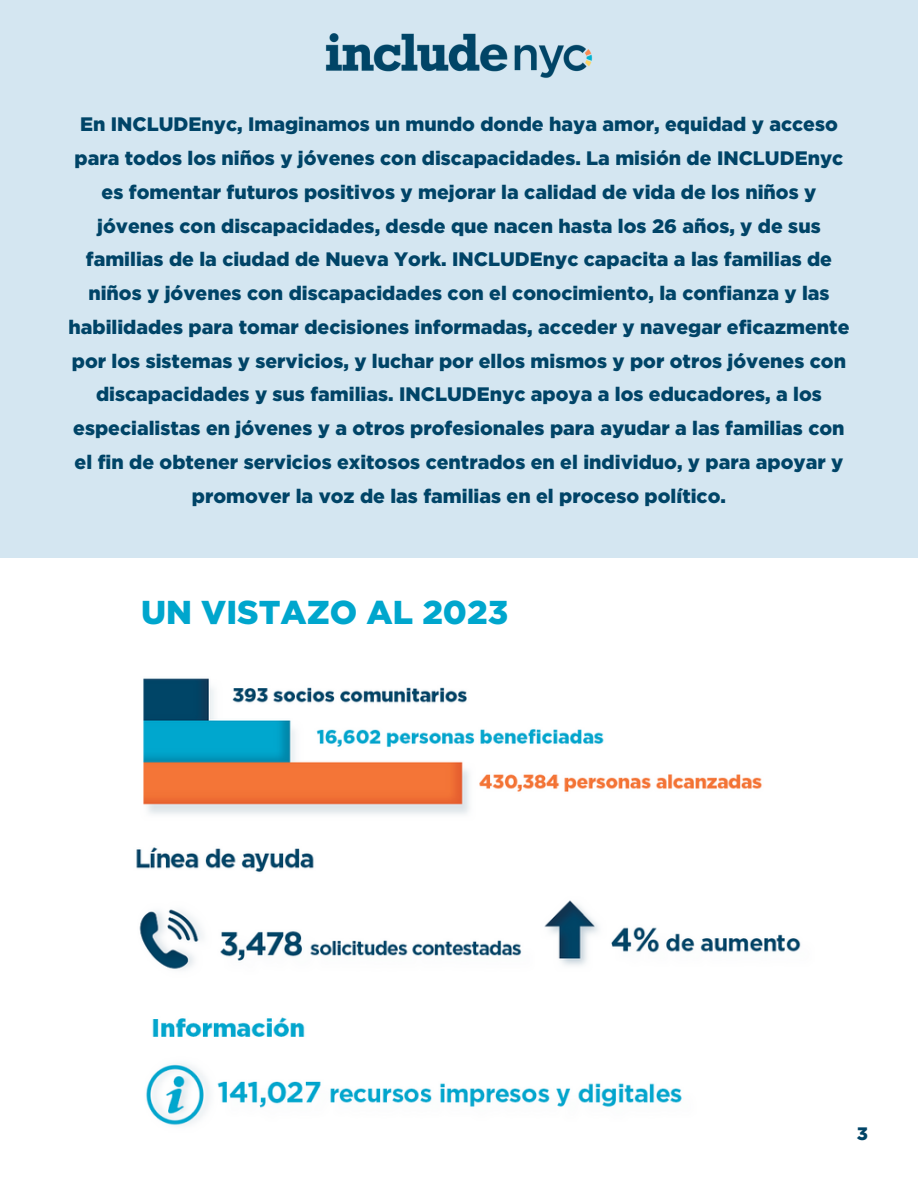
<style>
.page{position:relative;width:918px;height:1188px;background:#d4e6f1}
.page>*{position:absolute;margin:0;border:0;box-sizing:border-box;transform-origin:0 0}
.t1{font:900 33px "Gotham";color:#00a6cd}
.t2{font:900 19.5px/33.8px "Gotham";color:#004467;text-align:center}
.t3{font:900 18px "Gotham";color:#004467}
</style>
<div class="page">
<img style="left:325px;top:33px;width:268px;height:45px">
<div style="left:0;top:558px;width:918px;height:630px;background:#fff"></div>
<img style="left:143px;top:678px;width:619px;height:136px">
<img style="left:136px;top:847px;width:665px;height:123px">
<img style="left:146px;top:1017px;width:536px;height:109px">
<p class="t2" style="left:68px;top:107px;width:783px">En INCLUDEnyc, Imaginamos un mundo donde haya amor, equidad y acceso para todos los niños y jóvenes con discapacidades. La misión de INCLUDEnyc es fomentar futuros positivos y mejorar la calidad de vida de los niños y jóvenes con discapacidades, desde que nacen hasta los 26 años, y de sus familias de la ciudad de Nueva York. INCLUDEnyc capacita a las familias de niños y jóvenes con discapacidades con el conocimiento, la confianza y las habilidades para tomar decisiones informadas, acceder y navegar eficazmente por los sistemas y servicios, y luchar por ellos mismos y por otros jóvenes con discapacidades y sus familias. INCLUDEnyc apoya a los educadores, a los especialistas en jóvenes y a otros profesionales para ayudar a las familias con el fin de obtener servicios exitosos centrados en el individuo, y para apoyar y promover la voz de las familias en el proceso político.</p>
<p class="t1" style="left:141px;top:593px;width:369px">UN VISTAZO AL 2023</p>
<p class="t3" style="left:857px;top:1123px;width:13px">3</p>
</div>
